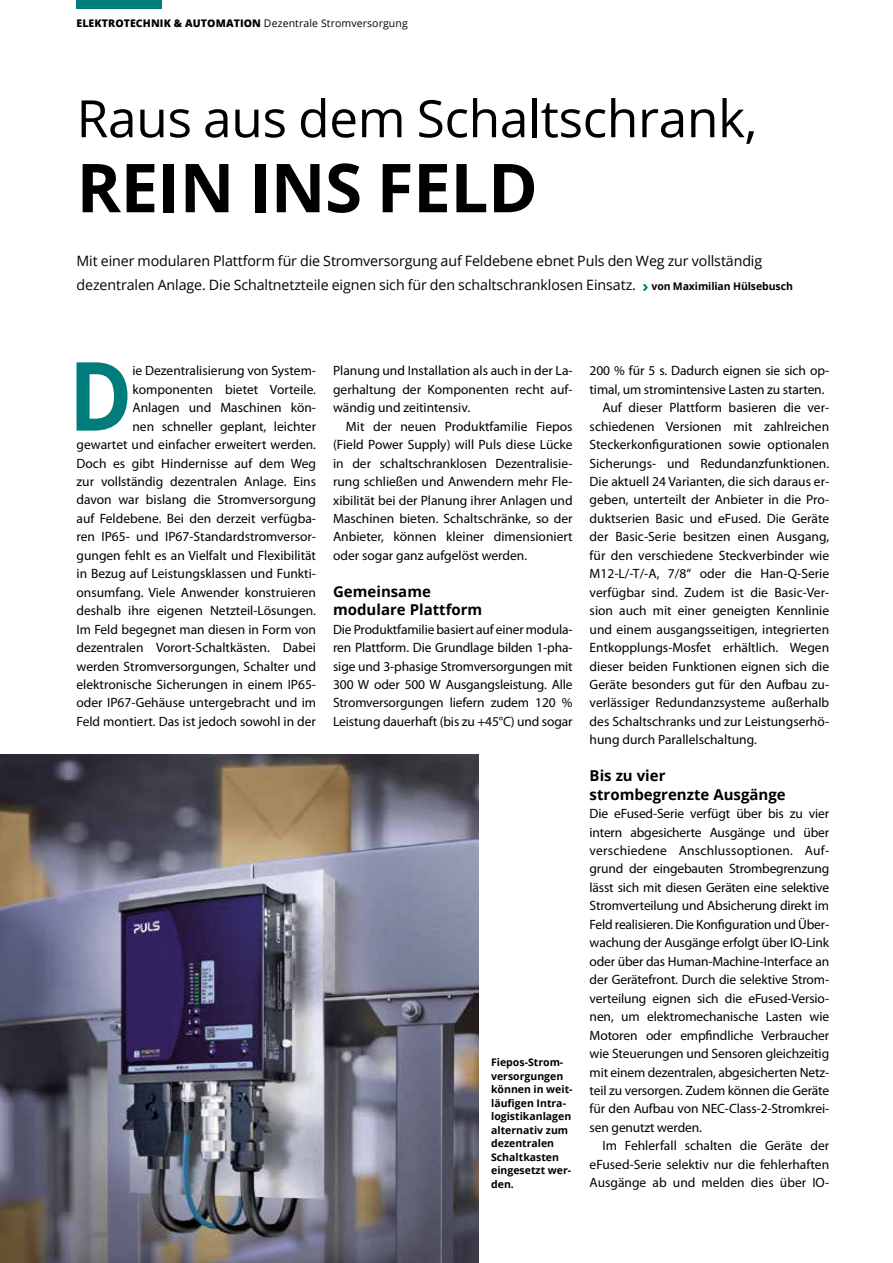
<style>
.page{position:relative;width:893px;height:1263px;background:#fff}
.page>*{position:absolute;margin:0;border:0;box-sizing:border-box;transform-origin:0 0}
.t1{font:700 95.55px "Open Sans";color:#007c7c;scale:.9 1}
.t2{font:700 67.5px "Open Sans";letter-spacing:-.01em;color:#000}
.t3{font:51.6px "Open Sans";letter-spacing:-.01em;color:#000}
.t4{font:700 15px/18.5px "Open Sans";color:#000}
.t5{font:14.25px/24px "Open Sans";letter-spacing:-.01em;color:#000}
.t6{font:13.5px/18.5px "Myriad Pro";color:#000;text-align:justify}
.t7{font:700 10.5px/13.5px "Open Sans";color:#000}
.t8{font:800 10.5px "Open Sans";letter-spacing:.01em;color:#000}
.s1{font-weight:400}
.s2{font-weight:700;font-size:16.5px;color:#007c7c}
.s3{font-weight:700;font-size:10.5px}
</style>
<div class="page">
<div style="left:77px;top:0;width:85px;height:9px;background:#007c7c"></div>
<img style="left:0;top:754px;width:478px;height:509px">
<p class="t8" style="left:77px;top:15px;width:333px">ELEKTROTECHNIK &amp; AUTOMATION <span class="s1">Dezentrale Stromversorgung</span></p>
<h3 class="t3" style="left:77px;top:83px;width:682px">Raus aus dem Schaltschrank,</h3>
<h2 class="t2" style="left:77px;top:140px;width:463px">REIN INS FELD</h2>
<p class="t5" style="left:77px;top:248px;width:718px">Mit einer modularen Plattform für die Stromversorgung auf Feldebene ebnet Puls den Weg zur vollständig dezentralen Anlage. Die Schaltnetzteile eignen sich für den schaltschranklosen Einsatz. <span class="s2">›</span> <span class="s3">von Maximilian Hülsebusch</span></p>
<h1 class="t1" style="left:69px;top:328px;width:72px">D</h1>
<p class="t6" style="left:77px;top:361px;width:241px;text-align:right">ie Dezentralisierung von System&shy;komponenten bietet Vorteile.<br>Anlagen und Maschinen kön-<br>nen schneller geplant, leichter<br>gewartet und einfacher erweitert werden.<br>Doch es gibt Hindernisse auf dem Weg zur vollständig dezentralen Anlage. Eins davon war bislang die Stromversorgung auf Feldebene. Bei den derzeit verfügba&shy;ren IP65- und IP67-Standardstromversor&shy;gungen fehlt es an Vielfalt und Flexibilität in Bezug auf Leistungsklassen und Funkti&shy;onsumfang. Viele Anwender konstruieren deshalb ihre eigenen Netzteil-Lösungen.<br>Im Feld begegnet man diesen in Form von dezentralen Vorort-Schaltkästen. Dabei werden Stromversorgungen, Schalter und elektronische Sicherungen in einem IP65- oder IP67-Gehäuse untergebracht und im Feld montiert. Das ist jedoch sowohl in der</p>
<p class="t6" style="left:333px;top:361px;width:241px">Planung und Installation als auch in der La&shy;gerhaltung der Komponenten recht auf&shy;wändig und zeitintensiv.</p>
<p class="t6" style="left:333px;top:417px;width:241px;text-indent:13px">Mit der neuen Produktfamilie Fiepos (Field Power Supply) will Puls diese Lücke in der schaltschranklosen Dezentralisie&shy;rung schließen und Anwendern mehr Fle&shy;xibilität bei der Planung ihrer Anlagen und Maschinen bieten. Schaltschränke, so der Anbieter, können kleiner dimensioniert oder sogar ganz aufgelöst werden.</p>
<p class="t4" style="left:333px;top:582px;width:151px">Gemeinsame modulare Plattform</p>
<p class="t6" style="left:333px;top:620px;width:241px">Die Produktfamilie basiert auf einer modula&shy;ren Plattform. Die Grundlage bilden 1-pha&shy;sige und 3-phasige Stromversorgungen mit 300 W oder 500 W Ausgangsleistung. Alle Stromversorgungen liefern zudem 120 % Leistung dauerhaft (bis zu +45°C) und sogar</p>
<p class="t7" style="left:491px;top:1055px;width:83px">Fiepos-Strom&shy;versorgungen können in weit&shy;läufigen Intra&shy;logistikanlagen alternativ zum dezentralen<br>Schaltkasten eingesetzt wer&shy;den.</p>
<p class="t6" style="left:590px;top:361px;width:241px">200 % für 5 s. Dadurch eignen sie sich op-</p>
<p class="t6" style="left:590px;top:380px;width:236px">timal, um stromintensive Lasten zu starten.</p>
<p class="t6" style="left:602px;top:398px;width:228px">Auf dieser Plattform basieren die ver-</p>
<p class="t6" style="left:590px;top:417px;width:241px">schiedenen Versionen mit zahlreichen</p>
<p class="t6" style="left:590px;top:435px;width:241px">Steckerkonfigurationen sowie optionalen</p>
<p class="t6" style="left:590px;top:454px;width:241px">Sicherungs- und Redundanzfunktionen.</p>
<p class="t6" style="left:590px;top:472px;width:241px">Die aktuell 24 Varianten, die sich daraus er-</p>
<p class="t6" style="left:590px;top:490px;width:241px">geben, unterteilt der Anbieter in die Pro-</p>
<p class="t6" style="left:590px;top:509px;width:241px">duktserien Basic und eFused. Die Geräte</p>
<p class="t6" style="left:590px;top:527px;width:241px">der Basic-Serie besitzen einen Ausgang,</p>
<p class="t6" style="left:590px;top:546px;width:241px">für den verschiedene Steckverbinder wie</p>
<p class="t6" style="left:590px;top:564px;width:241px">M12-L/-T/-A, 7/8“ oder die Han-Q-Serie</p>
<p class="t6" style="left:590px;top:583px;width:241px">verfügbar sind. Zudem ist die Basic-Ver-</p>
<p class="t6" style="left:590px;top:601px;width:241px">sion auch mit einer geneigten Kennlinie</p>
<p class="t6" style="left:590px;top:620px;width:241px">und einem ausgangsseitigen, integrierten</p>
<p class="t6" style="left:590px;top:638px;width:241px">Entkopplungs-Mosfet erhältlich. Wegen</p>
<p class="t6" style="left:590px;top:657px;width:241px">dieser beiden Funktionen eignen sich die</p>
<p class="t6" style="left:590px;top:675px;width:241px">Geräte besonders gut für den Aufbau zu-</p>
<p class="t6" style="left:590px;top:693px;width:241px">verlässiger Redundanzsysteme außerhalb</p>
<p class="t6" style="left:590px;top:712px;width:241px">des Schaltschranks und zur Leistungserhö-</p>
<p class="t6" style="left:590px;top:730px;width:169px">hung durch Parallelschaltung.</p>
<p class="t4" style="left:590px;top:766px;width:198px">Bis zu vier strombegrenzte Ausgänge</p>
<p class="t6" style="left:590px;top:804px;width:241px">Die eFused-Serie verfügt über bis zu vier intern abgesicherte Ausgänge und über verschiedene Anschlussoptionen. Auf&shy;grund der eingebauten Strombegrenzung lässt sich mit diesen Geräten eine selektive Stromverteilung und Absicherung direkt im Feld realisieren. Die Konfiguration und Über&shy;wachung der Ausgänge erfolgt über IO-Link oder über das Human-Machine-Interface an der Gerätefront. Durch die selektive Strom&shy;verteilung eignen sich die eFused-Versio&shy;nen, um elektromechanische Lasten wie Motoren oder empfindliche Verbraucher wie Steuerungen und Sensoren gleichzeitig mit einem dezentralen, abgesicherten Netz&shy;teil zu versorgen. Zudem können die Geräte für den Aufbau von NEC-Class-2-Stromkrei&shy;sen genutzt werden.</p>
<p class="t6" style="left:590px;top:1136px;width:241px;text-indent:13px">Im Fehlerfall schalten die Geräte der eFused-Serie selektiv nur die fehlerhaften Ausgänge ab und melden dies über IO-</p>
</div>
